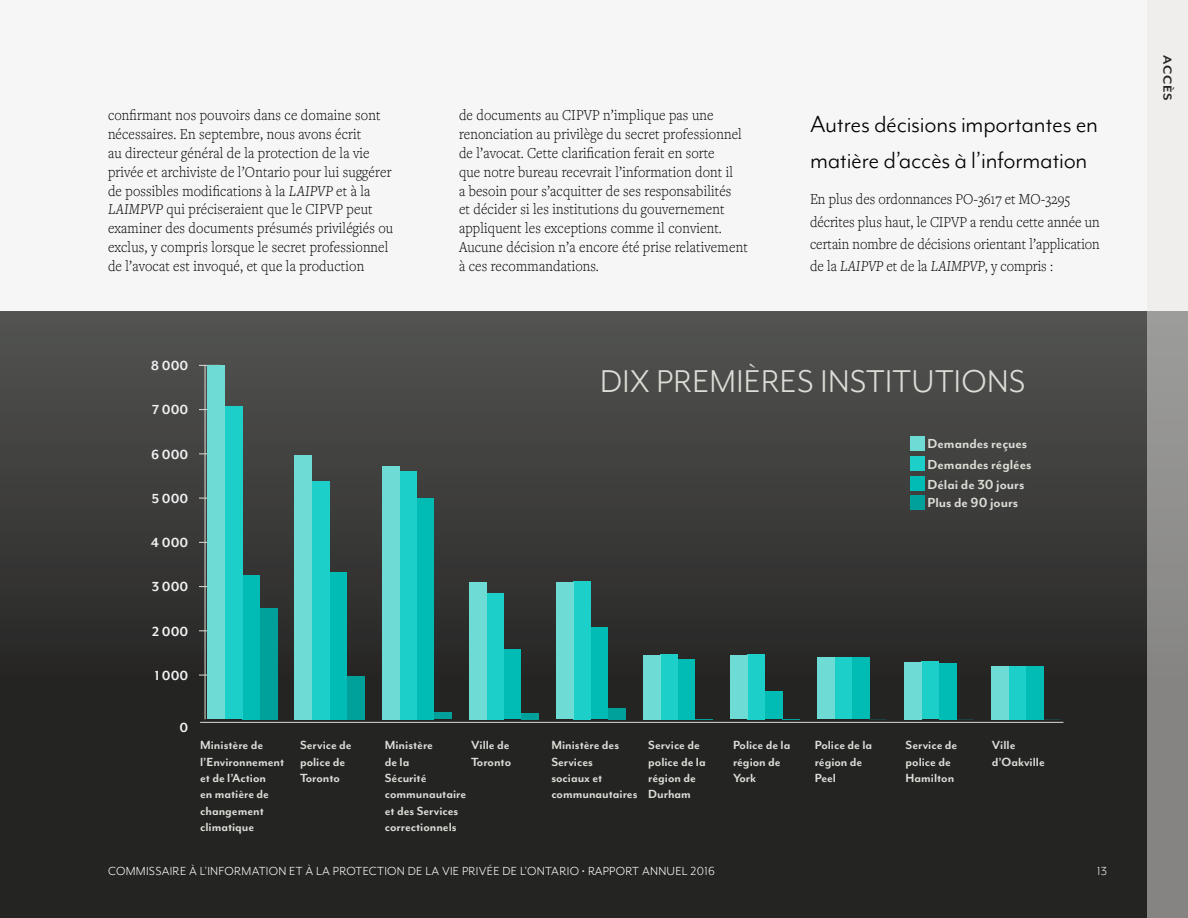
<style>
.page{position:relative;width:1188px;height:918px;background:#f7f6f6}
.page>*{position:absolute;margin:0;border:0;box-sizing:border-box;transform-origin:0 0}
.t1{font:36.3px "Mr Eaves Mod OT";letter-spacing:.01em;color:#ddddd7}
.body_text{font:27px/36.8px "Mr Eaves Mod OT";letter-spacing:-.01em;color:#000}
.body_text-2{font:300 15.75px/18.9px "Freight Text Pro";letter-spacing:.01em;color:#000;scale:.9 1}
.t2{font:700 15.15px/21.1px "Mr Eaves Mod OT";color:#ddddd7}
.t3{font:700 15.15px "Mr Eaves Mod OT";color:#f1f1f2}
.t4{font:700 13.65px/16.4px "Mr Eaves Mod OT";color:#ddddd7}
.footer2{font:13.5px "Mr Eaves San OT";letter-spacing:.02em;color:#fff}
.section_headline{font:700 13.5px "Mr Eaves San OT";letter-spacing:.055em;color:#242322;scale:1.11 1}
.footer2-2{font:13.5px "Mr Eaves San OT";color:#f1f0ef}
.s1{font-style:italic}
</style>
<div class="page">
<div style="left:0;top:311px;width:1188px;height:607px;background:linear-gradient(to bottom,#4e4e4d,#191a19)"></div>
<hr style="left:200px;top:722px;width:863px;height:1px;background:#ddddd7">
<hr style="left:205px;top:365px;width:1px;height:354px;background:#ddddd7">
<div style="left:260px;top:608px;width:17px;height:111px;background:#00a19b"></div>
<div style="left:347px;top:676px;width:17px;height:43px;background:#00a19b"></div>
<div style="left:434px;top:712px;width:17px;height:7px;background:#00a19b"></div>
<div style="left:521px;top:713px;width:18px;height:6px;background:#00a19b"></div>
<div style="left:608px;top:708px;width:18px;height:11px;background:#00a19b"></div>
<svg style="left:695px;top:719px;width:18px;height:1px"></svg>
<svg style="left:782px;top:719px;width:18px;height:1px"></svg>
<div style="left:243px;top:575px;width:17px;height:144px;background:#00bcb4"></div>
<div style="left:330px;top:572px;width:17px;height:147px;background:#00bcb4"></div>
<div style="left:417px;top:498px;width:17px;height:221px;background:#00bcb4"></div>
<div style="left:504px;top:649px;width:17px;height:70px;background:#00bcb4"></div>
<div style="left:591px;top:628px;width:17px;height:91px;background:#00bcb4"></div>
<div style="left:678px;top:659px;width:17px;height:60px;background:#00bcb4"></div>
<div style="left:765px;top:691px;width:17px;height:28px;background:#00bcb4"></div>
<div style="left:852px;top:657px;width:17px;height:62px;background:#00bcb4"></div>
<div style="left:939px;top:663px;width:17px;height:56px;background:#00bcb4"></div>
<div style="left:1026px;top:666px;width:17px;height:53px;background:#00bcb4"></div>
<div style="left:225px;top:407px;width:18px;height:312px;background:#1ccfc9"></div>
<div style="left:312px;top:481px;width:18px;height:238px;background:#1ccfc9"></div>
<div style="left:399px;top:471px;width:18px;height:248px;background:#1ccfc9"></div>
<div style="left:486px;top:593px;width:18px;height:126px;background:#1ccfc9"></div>
<div style="left:573px;top:581px;width:18px;height:138px;background:#1ccfc9"></div>
<div style="left:660px;top:654px;width:18px;height:65px;background:#1ccfc9"></div>
<div style="left:747px;top:654px;width:18px;height:65px;background:#1ccfc9"></div>
<div style="left:834px;top:657px;width:18px;height:62px;background:#1ccfc9"></div>
<div style="left:922px;top:661px;width:17px;height:58px;background:#1ccfc9"></div>
<div style="left:1009px;top:666px;width:17px;height:53px;background:#1ccfc9"></div>
<div style="left:208px;top:365px;width:17px;height:354px;background:#6edbd5"></div>
<div style="left:295px;top:455px;width:17px;height:264px;background:#6edbd5"></div>
<div style="left:382px;top:466px;width:17px;height:253px;background:#6edbd5"></div>
<div style="left:469px;top:582px;width:17px;height:137px;background:#6edbd5"></div>
<div style="left:556px;top:582px;width:17px;height:137px;background:#6edbd5"></div>
<div style="left:643px;top:655px;width:17px;height:64px;background:#6edbd5"></div>
<div style="left:730px;top:655px;width:17px;height:64px;background:#6edbd5"></div>
<div style="left:817px;top:657px;width:17px;height:62px;background:#6edbd5"></div>
<div style="left:904px;top:662px;width:18px;height:57px;background:#6edbd5"></div>
<div style="left:991px;top:666px;width:18px;height:53px;background:#6edbd5"></div>
<div style="left:910px;top:437px;width:14px;height:14px;background:#6edbd5"></div>
<div style="left:910px;top:456px;width:14px;height:15px;background:#1ccfc9"></div>
<div style="left:910px;top:476px;width:14px;height:14px;background:#00bcb4"></div>
<div style="left:910px;top:496px;width:14px;height:14px;background:#00a19b"></div>
<svg style="left:1148px;top:311px;width:40px;height:607px;background:#8c8b8a"></svg>
<p class="body_text-2" style="left:108px;top:105px;width:319px">confirmant nos pouvoirs dans ce domaine sont nécessaires. En septembre, nous avons écrit<br>au directeur général de la protection de la vie privée et archiviste de l’Ontario pour lui suggérer de possibles modifications à la <span class="s1">LAIPVP</span> et à la <span class="s1">LAIMPVP</span> qui préciseraient que le CIPVP peut examiner des documents présumés privilégiés ou exclus, y compris lorsque le secret professionnel de l’avocat est invoqué, et que la production</p>
<p class="body_text-2" style="left:459px;top:105px;width:322px">de documents au CIPVP n’implique pas une renonciation au privilège du secret professionnel de l’avocat. Cette clarification ferait en sorte<br>que notre bureau recevrait l’information dont il<br>a besoin pour s’acquitter de ses responsabilités<br>et décider si les institutions du gouvernement appliquent les exceptions comme il convient.<br>Aucune décision n’a encore été prise relativement à ces recommandations.</p>
<p class="body_text" style="left:810px;top:106px;width:290px">Autres décisions importantes en matière d’accès à l’information</p>
<p class="body_text-2" style="left:810px;top:187px;width:323px;line-height:22.4px">En plus des ordonnances PO-3617 et MO-3295 décrites plus haut, le CIPVP a rendu cette année un certain nombre de décisions orientant l’application de la <span class="s1">LAIPVP</span> et de la <span class="s1">LAIMPVP</span>, y compris :</p>
<p class="t3" style="left:151px;top:357px;width:39px">8 000</p>
<p class="t3" style="left:152px;top:402px;width:38px">7 000</p>
<p class="t3" style="left:151px;top:446px;width:39px">6 000</p>
<p class="t3" style="left:152px;top:490px;width:38px">5 000</p>
<p class="t3" style="left:151px;top:534px;width:39px">4 000</p>
<p class="t3" style="left:152px;top:579px;width:38px">3 000</p>
<p class="t3" style="left:152px;top:623px;width:38px">2 000</p>
<p class="t3" style="left:155px;top:667px;width:35px">1 000</p>
<p class="t1" style="left:600px;top:361px;width:427px">DIX PREMIÈRES INSTITUTIONS</p>
<p class="t2" style="left:928px;top:433px;width:105px">Demandes reçues<br>Demandes réglées</p>
<p class="t2" style="left:928px;top:475px;width:98px;line-height:18.1px">Délai de 30 jours<br>Plus de 90 jours</p>
<p class="t3" style="left:180px;top:719px;width:10px">0</p>
<p class="t4" style="left:200px;top:737px;width:86px">Ministère de l’Environnement et de l’Action<br>en matière de changement climatique</p>
<p class="t4" style="left:300px;top:737px;width:53px">Service de police de<br>Toronto</p>
<p class="t4" style="left:385px;top:737px;width:83px">Ministère<br>de la<br>Sécurité communautaire et des Services correctionnels</p>
<p class="t4" style="left:471px;top:737px;width:42px">Ville de<br>Toronto</p>
<p class="t4" style="left:551px;top:737px;width:88px">Ministère des<br>Services<br>sociaux et communautaires</p>
<p class="t4" style="left:648px;top:737px;width:59px">Service de police de la région de<br>Durham</p>
<p class="t4" style="left:733px;top:737px;width:59px">Police de la région de<br>York</p>
<p class="t4" style="left:815px;top:737px;width:59px">Police de la région de<br>Peel</p>
<p class="t4" style="left:906px;top:737px;width:53px">Service de police de<br>Hamilton</p>
<p class="t4" style="left:992px;top:737px;width:54px">Ville d’Oakville</p>
<p class="footer2" style="left:108px;top:864px;width:608px">COMMISSAIRE À L’INFORMATION ET À LA PROTECTION DE LA VIE PRIVÉE DE L’ONTARIO • RAPPORT ANNUEL 2016</p>
<p class="footer2-2" style="left:1097px;top:864px;width:11px">13</p>
<p class="section_headline" style="left:1175px;top:55px;width:43px;rotate:90deg">ACCÈS</p>
</div>
